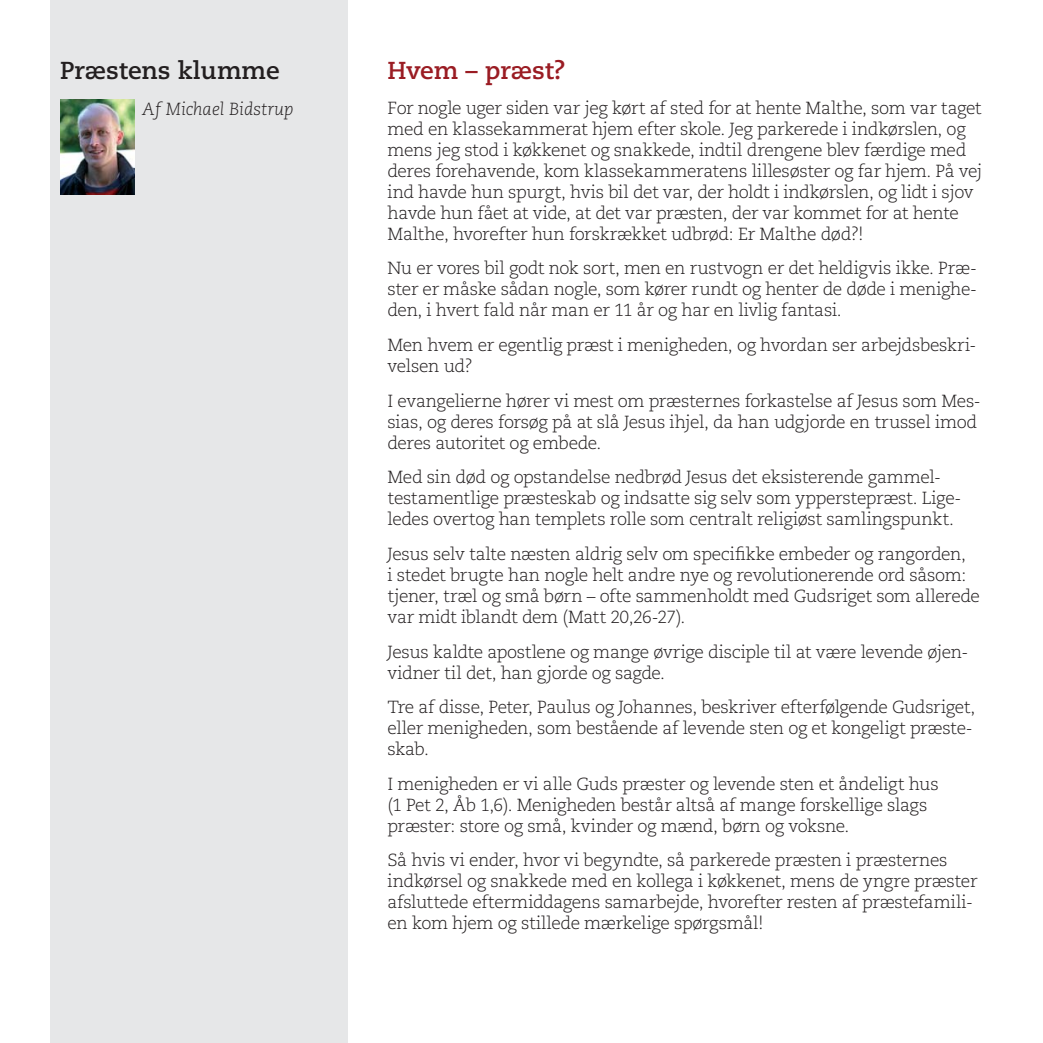
<style>
.page{position:relative;width:1043px;height:1043px;background:#fff}
.page>*{position:absolute;margin:0;border:0;box-sizing:border-box;transform-origin:0 0}
.t1{font:700 24.5px "Caecilia LT Std";color:#231f20}
.t2{font:700 24.5px "Caecilia LT Std";color:#9a1c23}
.t3{font:300 17.5px/21px "Caecilia LT Std";letter-spacing:-.02em;color:#231f20}
.t4{font:italic 300 17.5px "Caecilia LT Std";color:#231f20}
</style>
<div class="page">
<div style="left:50px;top:0;width:298px;height:1043px;background:#e6e7e8"></div>
<img style="left:60px;top:100px;width:74px;height:94px">
<h1 class="t1" style="left:60px;top:58px;width:221px">Præstens klumme</h1>
<p class="t4" style="left:142px;top:100px;width:153px">Af Michael Bidstrup</p>
<h1 class="t2" style="left:387px;top:58px;width:180px">Hvem – præst?</h1>
<p class="t3" style="left:387px;top:98px;width:596px">For nogle uger siden var jeg kørt af sted for at hente Malthe, som var taget med en klassekammerat hjem efter skole. Jeg parkerede i indkørslen, og mens jeg stod i køkkenet og snakkede, indtil drengene blev færdige med deres forehavende, kom klassekammeratens lillesøster og far hjem. På vej ind havde hun spurgt, hvis bil det var, der holdt i indkørslen, og lidt i sjov havde hun fået at vide, at det var præsten, der var kommet for at hente Malthe, hvorefter hun forskrækket udbrød: Er Malthe død?!</p>
<p class="t3" style="left:387px;top:258px;width:591px;text-align:justify">Nu er vores bil godt nok sort, men en rustvogn er det heldigvis ikke. Præ&shy;ster er måske sådan nogle, som kører rundt og henter de døde i menighe&shy;den, i hvert fald når man er 11 år og har en livlig fantasi.</p>
<p class="t3" style="left:387px;top:335px;width:590px">Men hvem er egentlig præst i menigheden, og hvordan ser arbejdsbeskri&shy;velsen ud?</p>
<p class="t3" style="left:387px;top:391px;width:595px">I evangelierne hører vi mest om præsternes forkastelse af Jesus som Mes&shy;sias, og deres forsøg på at slå Jesus ihjel, da han udgjorde en trussel imod deres autoritet og embede.</p>
<p class="t3" style="left:387px;top:467px;width:575px">Med sin død og opstandelse nedbrød Jesus det eksisterende gammel&shy;testamentlige præsteskab og indsatte sig selv som ypperstepræst. Lige&shy;ledes overtog han templets rolle som centralt religiøst samlingspunkt.</p>
<p class="t3" style="left:387px;top:544px;width:594px">Jesus selv talte næsten aldrig selv om specifikke embeder og rangorden,<br>i stedet brugte han nogle helt andre nye og revolutionerende ord såsom: tjener, træl og små børn – ofte sammenholdt med Gudsriget som allerede var midt iblandt dem (Matt 20,26-27).</p>
<p class="t3" style="left:387px;top:642px;width:582px">Jesus kaldte apostlene og mange øvrige disciple til at være levende øjen&shy;vidner til det, han gjorde og sagde.</p>
<p class="t3" style="left:387px;top:697px;width:589px">Tre af disse, Peter, Paulus og Johannes, beskriver efterfølgende Gudsriget, eller menigheden, som bestående af levende sten og et kongeligt præste&shy;skab.</p>
<p class="t3" style="left:387px;top:774px;width:553px">I menigheden er vi alle Guds præster og levende sten et åndeligt hus (1 Pet 2, Åb 1,6). Menigheden består altså af mange forskellige slags præster: store og små, kvinder og mænd, børn og voksne.</p>
<p class="t3" style="left:387px;top:851px;width:591px">Så hvis vi ender, hvor vi begyndte, så parkerede præsten i præsternes indkørsel og snakkede med en kollega i køkkenet, mens de yngre præster afsluttede eftermiddagens samarbejde, hvorefter resten af præstefamili&shy;en kom hjem og stillede mærkelige spørgsmål!</p>
</div>
